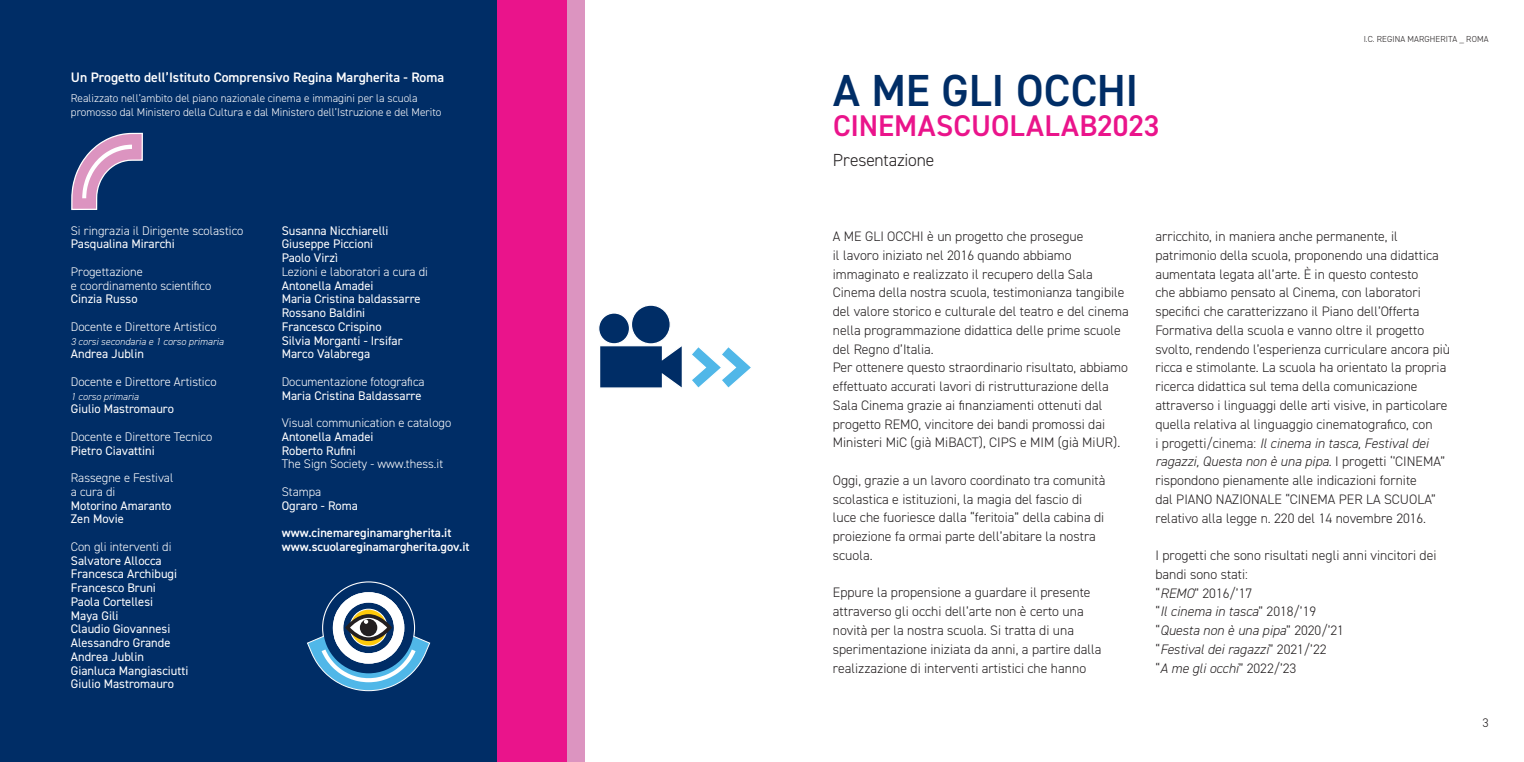
<style>
.page{position:relative;width:1524px;height:762px;background:#fff}
.page>*{position:absolute;margin:0;border:0;box-sizing:border-box;transform-origin:0 0}
.t1{font:600 45px "DIN2014";letter-spacing:-.005em;color:#002d66}
.t2{font:600 30px "DIN2014";color:#ea148b}
.t3{font:300 17.5px "DIN2014";letter-spacing:-.01em;color:#231f20}
.t4{font:300 13.75px/18.8px "DIN2014";color:#231f20}
.t5{font:italic 300 13.75px "DIN2014";color:#231f20}
.t6{font:600 13.75px "DIN2014";color:#fff}
.t7{font:12.5px/13.8px "DIN2014";color:#fff}
.t8{font:300 12.5px/13.8px "DIN2014";color:#fff}
.t9{font:600 12.5px "DIN2014";color:#fff}
.t10{font:300 12.5px "DIN2014";color:#231f20}
.t11{font:300 11.25px/13.8px "DIN2014";color:#fff}
.t12{font:italic 300 10px "DIN2014";color:#fff}
.t13{font:300 8.75px "DIN2014";letter-spacing:.01em;color:#231f20}
.s1{font-style:italic}
.s2{font-style:normal}
</style>
<div class="page">
<div style="left:567px;top:0;width:18px;height:762px;background:#dc94c0"></div>
<div style="left:496px;top:0;width:71px;height:762px;background:#ea148b"></div>
<div style="left:0;top:0;width:496px;height:762px;background:#002d66"></div>
<div style="left:631px;top:304px;width:40px;height:40px;background:#002d66;border:1px solid #fff;border-radius:50%"></div>
<div style="left:598px;top:312px;width:32px;height:32px;background:#002d66;border:1px solid #fff;border-radius:50%"></div>
<svg style="left:600px;top:346px;width:82px;height:42px;background:#1c4476"></svg>
<svg style="left:692px;top:347px;width:59px;height:41px"></svg>
<svg style="left:71px;top:132px;width:72px;height:78px"></svg>
<svg style="left:307px;top:581px;width:124px;height:110px"></svg>
<p class="t6" style="left:71px;top:68px;width:375px">Un Progetto dell’Istituto Comprensivo Regina Margherita - Roma</p>
<p class="t11" style="left:71px;top:92px;width:372px">Realizzato nell’ambito del piano nazionale cinema e immagini per la scuola promosso dal Ministero della Cultura e dal Ministero dell’Istruzione e del Merito</p>
<p class="t8" style="left:71px;top:223px;width:174px">Si ringrazia il Dirigente scolastico</p>
<p class="t7" style="left:71px;top:237px;width:105px">Pasqualina Mirarchi</p>
<p class="t8" style="left:71px;top:265px;width:142px">Progettazione<br>e coordinamento scientifico</p>
<p class="t7" style="left:71px;top:292px;width:68px">Cinzia Russo</p>
<p class="t8" style="left:71px;top:320px;width:147px">Docente e Direttore Artistico</p>
<p class="t12" style="left:71px;top:335px;width:154px">3 corsi secondaria e 1 corso primaria</p>
<p class="t7" style="left:71px;top:347px;width:75px">Andrea Jublin</p>
<p class="t8" style="left:71px;top:375px;width:147px">Docente e Direttore Artistico</p>
<p class="t12" style="left:71px;top:390px;width:69px">1 corso primaria</p>
<p class="t7" style="left:71px;top:402px;width:105px">Giulio Mastromauro</p>
<p class="t8" style="left:71px;top:430px;width:143px">Docente e Direttore Tecnico</p>
<p class="t7" style="left:71px;top:443px;width:85px">Pietro Ciavattini</p>
<p class="t8" style="left:71px;top:471px;width:104px">Rassegne e Festival a cura di</p>
<p class="t7" style="left:71px;top:498px;width:102px">Motorino Amaranto</p>
<p class="t7" style="left:71px;top:512px;width:55px">Zen Movie</p>
<p class="t8" style="left:71px;top:540px;width:102px">Con gli interventi di</p>
<p class="t7" style="left:71px;top:553px;width:92px">Salvatore Allocca</p>
<p class="t7" style="left:71px;top:567px;width:108px">Francesca Archibugi</p>
<p class="t7" style="left:71px;top:581px;width:87px">Francesco Bruni</p>
<p class="t7" style="left:71px;top:594px;width:84px">Paola Cortellesi</p>
<p class="t7" style="left:71px;top:608px;width:49px">Maya Gili</p>
<p class="t7" style="left:71px;top:622px;width:101px">Claudio Giovannesi<br>Alessandro Grande</p>
<p class="t7" style="left:71px;top:649px;width:75px">Andrea Jublin</p>
<p class="t7" style="left:71px;top:663px;width:119px">Gianluca Mangiasciutti</p>
<p class="t7" style="left:71px;top:677px;width:105px">Giulio Mastromauro</p>
<p class="t7" style="left:282px;top:223px;width:108px">Susanna Nicchiarelli<br>Giuseppe Piccioni</p>
<p class="t7" style="left:282px;top:251px;width:58px">Paolo Virzì</p>
<p class="t8" style="left:282px;top:265px;width:148px">Lezioni e laboratori a cura di</p>
<p class="t7" style="left:282px;top:278px;width:93px">Antonella Amadei</p>
<p class="t7" style="left:282px;top:292px;width:140px">Maria Cristina baldassarre</p>
<p class="t7" style="left:282px;top:306px;width:85px">Rossano Baldini</p>
<p class="t7" style="left:282px;top:319px;width:101px">Francesco Crispino</p>
<p class="t7" style="left:282px;top:333px;width:122px">Silvia Morganti - Irsifar</p>
<p class="t7" style="left:282px;top:347px;width:90px">Marco Valabrega</p>
<p class="t8" style="left:282px;top:375px;width:144px">Documentazione fotografica</p>
<p class="t7" style="left:282px;top:388px;width:141px">Maria Cristina Baldassarre</p>
<p class="t8" style="left:282px;top:416px;width:171px">Visual communication e catalogo</p>
<p class="t7" style="left:282px;top:429px;width:93px">Antonella Amadei<br>Roberto Rufini</p>
<p class="t8" style="left:282px;top:457px;width:163px">The Sign Society - www.thess.it</p>
<p class="t8" style="left:282px;top:485px;width:41px">Stampa</p>
<p class="t7" style="left:282px;top:498px;width:78px">Ograro - Roma</p>
<p class="t9" style="left:282px;top:524px;width:171px">www.cinemareginamargherita.it</p>
<p class="t9" style="left:282px;top:538px;width:189px">www.scuolareginamargherita.gov.it</p>
<p class="t1" style="left:833px;top:61px;width:307px">A ME GLI OCCHI</p>
<p class="t2" style="left:833px;top:106px;width:328px">CINEMASCUOLALAB2023</p>
<p class="t3" style="left:833px;top:149px;width:103px">Presentazione</p>
<p class="t13" style="left:1363px;top:34px;width:126px">I.C. REGINA MARGHERITA _ ROMA</p>
<p class="t4" style="left:833px;top:227px;width:297px">A ME GLI OCCHI è un progetto che prosegue<br>il lavoro iniziato nel 2016 quando abbiamo immaginato e realizzato il recupero della Sala Cinema della nostra scuola, testimonianza tangibile del valore storico e culturale del teatro e del cinema nella programmazione didattica delle prime scuole del Regno d’Italia.</p>
<p class="t4" style="left:833px;top:358px;width:297px">Per ottenere questo straordinario risultato, abbiamo effettuato accurati lavori di ristrutturazione della Sala Cinema grazie ai finanziamenti ottenuti dal progetto REMO, vincitore dei bandi promossi dai Ministeri MiC (già MiBACT), CIPS e MIM (già MiUR).</p>
<p class="t4" style="left:833px;top:471px;width:274px">Oggi, grazie a un lavoro coordinato tra comunità scolastica e istituzioni, la magia del fascio di luce che fuoriesce dalla “feritoia” della cabina di proiezione fa ormai parte dell’abitare la nostra scuola.</p>
<p class="t4" style="left:833px;top:583px;width:270px">Eppure la propensione a guardare il presente attraverso gli occhi dell’arte non è certo una novità per la nostra scuola. Si tratta di una sperimentazione iniziata da anni, a partire dalla realizzazione di interventi artistici che hanno</p>
<p class="t4" style="left:1155px;top:227px;width:296px">arricchito, in maniera anche permanente, il patrimonio della scuola, proponendo una didattica aumentata legata all’arte. È in questo contesto<br>che abbiamo pensato al Cinema, con laboratori specifici che caratterizzano il Piano dell’Offerta Formativa della scuola e vanno oltre il progetto svolto, rendendo l’esperienza curriculare ancora più ricca e stimolante. La scuola ha orientato la propria ricerca didattica sul tema della comunicazione attraverso i linguaggi delle arti visive, in particolare quella relativa al linguaggio cinematografico, con<br>i progetti/cinema: <span class="s1">Il cinema in tasca, Festival dei ragazzi, Questa non è una pipa.</span> I progetti ‘’CINEMA” rispondono pienamente alle indicazioni fornite<br>dal PIANO NAZIONALE “CINEMA PER LA SCUOLA” relativo alla legge n. 220 del 14 novembre 2016.</p>
<p class="t4" style="left:1155px;top:546px;width:282px">I progetti che sono risultati negli anni vincitori dei bandi sono stati:</p>
<p class="t4" style="left:1155px;top:583px;width:98px">“<span class="s1">REMO</span>” 2016/’17</p>
<p class="t5" style="left:1155px;top:603px;width:162px"><span class="s2">“</span>Il cinema in tasca<span class="s2">” 2018/’19</span></p>
<p class="t5" style="left:1155px;top:622px;width:190px"><span class="s2">“</span>Questa non è una pipa<span class="s2">” 2020/’21</span></p>
<p class="t5" style="left:1155px;top:641px;width:173px"><span class="s2">“</span>Festival dei ragazzi<span class="s2">” 2021/’22</span></p>
<p class="t5" style="left:1155px;top:659px;width:142px"><span class="s2">“</span>A me gli occhi<span class="s2">” 2022/’23</span></p>
<p class="t10" style="left:1482px;top:714px;width:8px">3</p>
</div>
